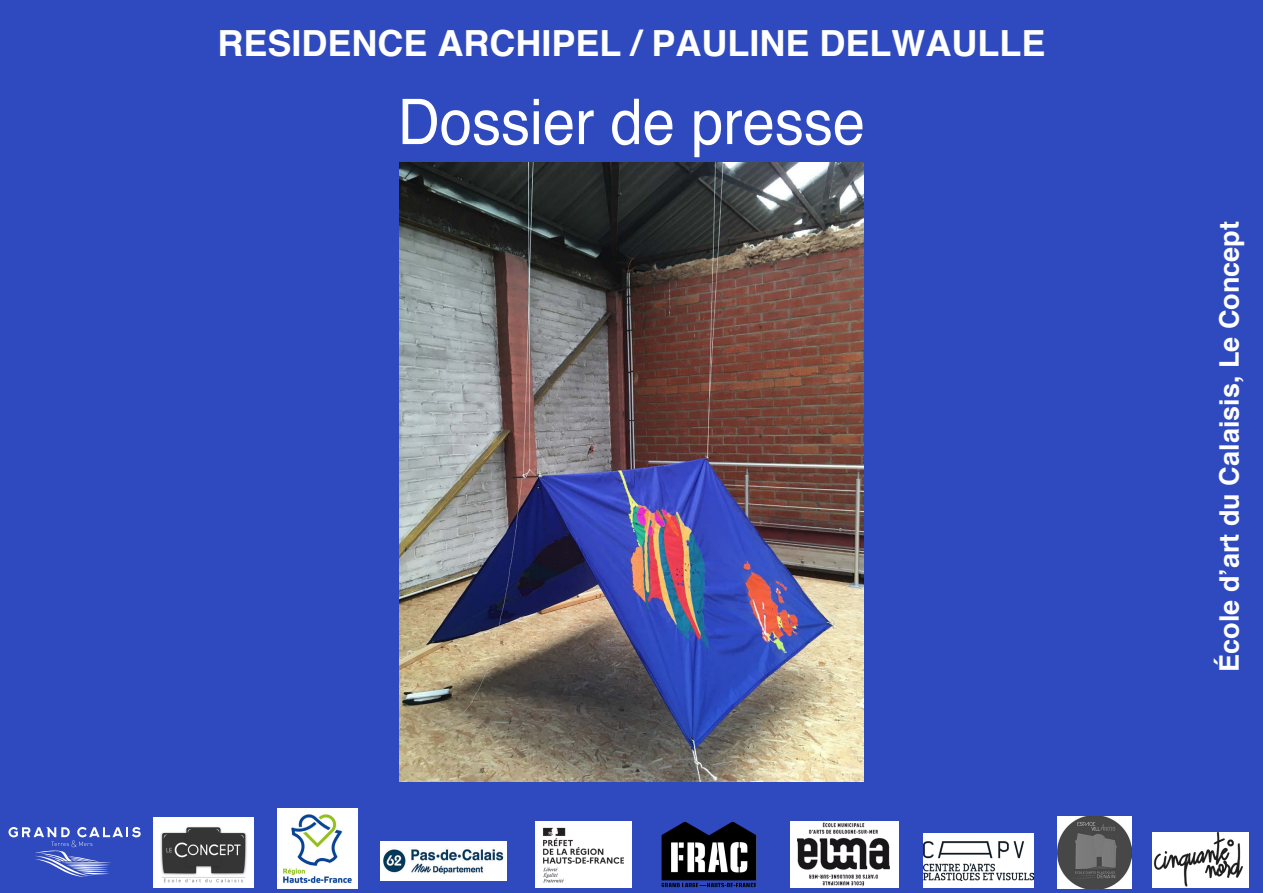
<style>
.page{position:relative;width:1263px;height:893px;background:#2f4abf}
.page>*{position:absolute;margin:0;border:0;box-sizing:border-box;transform-origin:0 0}
.t1{font:63px "Helvetica";color:#fff;scale:.92 1}
.t2{font:700 36px "Helvetica";color:#fff}
.t3{font:700 27px "Helvetica";color:#fff}
</style>
<div class="page">
<img style="left:153px;top:817px;width:100px;height:70px">
<img style="left:1152px;top:832px;width:96px;height:55px">
<svg style="left:9px;top:827px;width:132px;height:50px"></svg>
<img style="left:536px;top:822px;width:95px;height:65px">
<img style="left:399px;top:162px;width:465px;height:619px">
<img style="left:381px;top:842px;width:125px;height:38px">
<img style="left:277px;top:809px;width:80px;height:79px">
<img style="left:661px;top:822px;width:96px;height:65px">
<div style="left:790px;top:821px;width:108px;height:66px;background:#fff"></div>
<img style="left:797px;top:822px;width:93px;height:65px">
<div style="left:923px;top:833px;width:111px;height:54px;background:#fff"></div>
<img style="left:923px;top:841px;width:111px;height:40px">
<img style="left:1057px;top:816px;width:74px;height:72px">
<p class="t2" style="left:217px;top:20px;width:830px">RESIDENCE ARCHIPEL / PAULINE DELWAULLE</p>
<p class="t1" style="left:398px;top:73px;width:509px">Dossier de presse</p>
<p class="t3" style="left:1212px;top:672px;width:452px;rotate:-90deg">École d’art du Calaisis, Le Concept</p>
</div>
